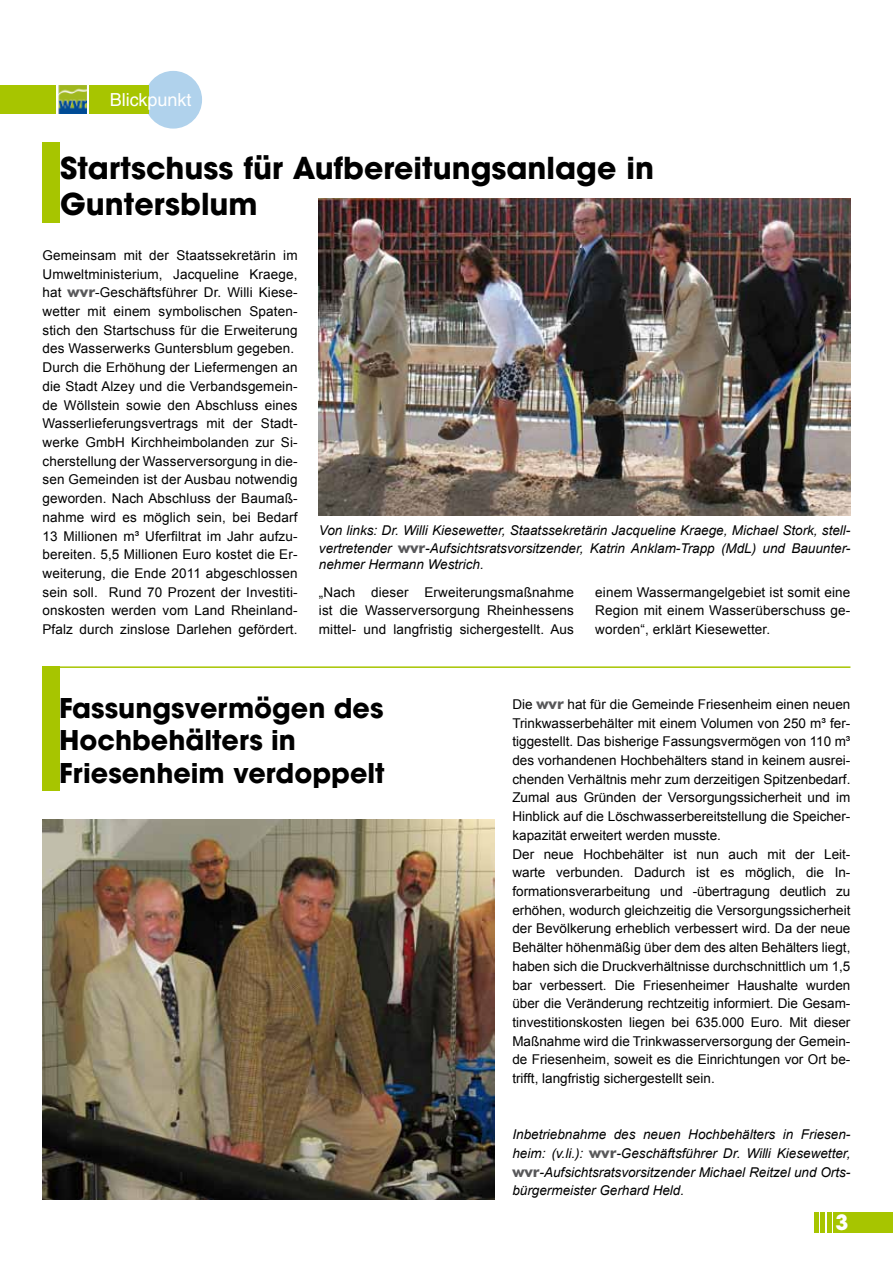
<style>
.page{position:relative;width:893px;height:1263px;background:#fff}
.page>*{position:absolute;margin:0;border:0;box-sizing:border-box;transform-origin:0 0}
.t1{font:700 30px/36px "Avant Garde";color:#000}
.t2{font:700 27px/32.4px "Avant Garde";color:#000}
.t3{font:700 21px "Avant Garde";color:#fff}
.t4{font:18px "Helvetica";color:#fff}
.t5{font:13.5px/18.8px "Arial";color:#000}
.t6{font:italic 13.5px/18.8px "Arial";color:#000;text-align:justify}
.s1{font-family:"Futura BT";font-weight:700;font-size:15px;color:#58585a}
.s2{font-family:"Futura BT";font-weight:700;font-style:normal;font-size:15px;color:#58585a}
</style>
<div class="page">
<div style="left:144px;top:71px;width:58px;height:58px;background:#b0d2ec;border-radius:50%"></div>
<div style="left:0;top:86px;width:148px;height:28px;background:#a7c500"></div>
<svg style="left:57px;top:85px;width:32px;height:29px"></svg>
<img style="left:59px;top:86px;width:28px;height:28px">
<div style="left:43px;top:142px;width:17px;height:81px;background:#a7c500"></div>
<div style="left:833px;top:1212px;width:60px;height:20px;background:#a7c500"></div>
<div style="left:814px;top:1212px;width:5px;height:20px;background:#a7c500"></div>
<hr style="left:821px;top:1212px;width:4px;height:20px;background:#a7c500">
<hr style="left:827px;top:1212px;width:4px;height:20px;background:#a7c500">
<div style="left:43px;top:666px;width:17px;height:125px;background:#a7c500"></div>
<hr style="left:43px;top:666px;width:807px;height:2px;background:#a7c500">
<img style="left:43px;top:819px;width:451px;height:380px">
<img style="left:319px;top:198px;width:531px;height:318px">
<h3 class="t4" style="left:110px;top:89px;width:83px">Blickpunkt</h3>
<h1 class="t1" style="left:60px;top:150px;width:595px">Startschuss für Aufbereitungsanlage in<br>Guntersblum</h1>
<p class="t5" style="left:43px;top:246px;width:257px">Gemeinsam mit der Staatssekretärin im Umweltministerium, Jacqueline Kraege, hat <span class="s1">wvr</span>-Geschäftsführer Dr. Willi Kiese&shy;wetter mit einem symbolischen Spaten&shy;stich den Startschuss für die Erweiterung des Wasserwerks Guntersblum gegeben.<br>Durch die Erhöhung der Liefermengen an die Stadt Alzey und die Verbandsgemein&shy;de Wöllstein sowie den Abschluss eines Wasserlieferungsvertrags mit der Stadt&shy;werke GmbH Kirchheimbolanden zur Si&shy;cherstellung der Wasserversorgung in die&shy;sen Gemeinden ist der Ausbau notwendig geworden. Nach Abschluss der Baumaß&shy;nahme wird es möglich sein, bei Bedarf 13 Millionen m³ Uferfiltrat im Jahr aufzu&shy;bereiten. 5,5 Millionen Euro kostet die Er&shy;weiterung, die Ende 2011 abgeschlossen sein soll. Rund 70 Prozent der Investiti&shy;onskosten werden vom Land Rheinland-Pfalz durch zinslose Darlehen gefördert.</p>
<p class="t6" style="left:319px;top:521px;width:533px;line-height:18px">Von links: Dr. Willi Kiesewetter, Staatssekretärin Jacqueline Kraege, Michael Stork, stell&shy;vertretender <span class="s2">wvr</span>-Aufsichtsratsvorsitzender, Katrin Anklam-Trapp (MdL) und Bauunter-</p>
<p class="t6" style="left:319px;top:555px;width:166px">nehmer Hermann Westrich.</p>
<p class="t5" style="left:319px;top:583px;width:257px;text-align:justify">„Nach dieser Erweiterungsmaßnahme ist die Wasserversorgung Rheinhessens mittel- und langfristig sichergestellt. Aus</p>
<p class="t5" style="left:595px;top:583px;width:257px;text-align:justify">einem Wassermangelgebiet ist somit eine Region mit einem Wasserüberschuss ge&shy;worden“, erklärt Kiesewetter.</p>
<h2 class="t2" style="left:59px;top:692px;width:327px">Fassungsvermögen des<br>Hochbehälters in<br>Friesenheim verdoppelt</h2>
<p class="t5" style="left:512px;top:695px;width:340px">Die <span class="s1">wvr</span> hat für die Gemeinde Friesenheim einen neuen Trinkwasserbehälter mit einem Volumen von 250 m³ fer&shy;tiggestellt. Das bisherige Fassungsvermögen von 110 m³ des vorhandenen Hochbehälters stand in keinem ausrei&shy;chenden Verhältnis mehr zum derzeitigen Spitzenbedarf.<br>Zumal aus Gründen der Versorgungssicherheit und im Hinblick auf die Löschwasserbereitstellung die Speicher&shy;kapazität erweitert werden musste.<br>Der neue Hochbehälter ist nun auch mit der Leit&shy;warte verbunden. Dadurch ist es möglich, die In&shy;formationsverarbeitung und -übertragung deutlich zu erhöhen, wodurch gleichzeitig die Versorgungssicherheit der Bevölkerung erheblich verbessert wird. Da der neue Behälter höhenmäßig über dem des alten Behälters liegt, haben sich die Druckverhältnisse durchschnittlich um 1,5 bar verbessert. Die Friesenheimer Haushalte wurden über die Veränderung rechtzeitig informiert. Die Gesam&shy;tinvestitionskosten liegen bei 635.000 Euro. Mit dieser Maßnahme wird die Trinkwasserversorgung der Gemein&shy;de Friesenheim, soweit es die Einrichtungen vor Ort be&shy;trifft, langfristig sichergestellt sein.</p>
<p class="t6" style="left:512px;top:1125px;width:340px">Inbetriebnahme des neuen Hochbehälters in Friesen&shy;heim: (v.li.): <span class="s2">wvr</span>-Geschäftsführer Dr. Willi Kiesewetter, <span class="s2">wvr</span>-Aufsichtsratsvorsitzender Michael Reitzel und Orts&shy;bürgermeister Gerhard Held.</p>
<h3 class="t3" style="left:835px;top:1209px;width:14px">3</h3>
</div>
